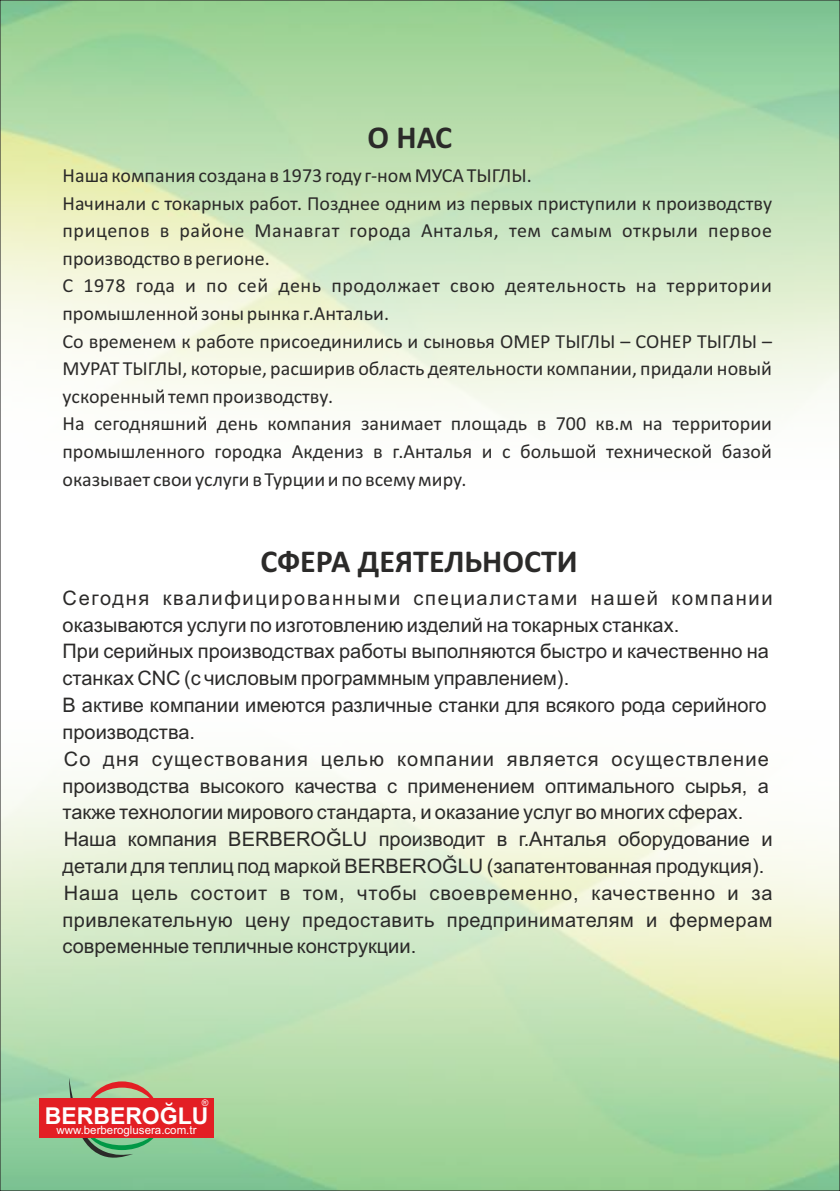
<style>
.page{position:relative;width:840px;height:1191px;background:#fff}
.page>*{position:absolute;margin:0;border:0;box-sizing:border-box;transform-origin:0 0}
.t1{font:700 32px "Calibri";color:#2b2a29}
.t2{font:700 23.2px "Arial";color:#fefefe}
.t3{font:20px/26.8px "Arial";color:#2b2a29}
.t4{font:20px/27.6px "Calibri";color:#2b2a29}
.t5{font:11.6px "Arial";color:#fefefe}
.t6{font:9px "Arial";color:#fefefe}
</style>
<div class="page">
<img style="left:2px;top:2px;width:835px;height:1187px">
<div style="left:39px;top:1098px;width:175px;height:39px;background:#e31e24"></div>
<svg style="left:69px;top:1077px;width:90px;height:82px"></svg>
<h1 class="t1" style="left:367px;top:124px;width:86px">О НАС</h1>
<p class="t4" style="left:62px;top:163px;width:710px">Наша компания создана в 1973 году г-ном МУСА ТЫГЛЫ.<br>Начинали с токарных работ. Позднее одним из первых приступили к производству прицепов в районе Манавгат города Анталья, тем самым открыли первое производство в регионе.<br>С 1978 года и по сей день продолжает свою деятельность на территории промышленной зоны рынка г.Антальи.<br>Со временем к работе присоединились и сыновья ОМЕР ТЫГЛЫ – СОНЕР ТЫГЛЫ – МУРАТ ТЫГЛЫ, которые, расширив область деятельности компании, придали новый ускоренный темп производству.<br>На сегодняшний день компания занимает площадь в 700 кв.м на территории промышленного городка Акдениз в г.Анталья и с большой технической базой оказывает свои услуги в Турции и по всему миру.</p>
<h1 class="t1" style="left:260px;top:548px;width:318px">СФЕРА ДЕЯТЕЛЬНОСТИ</h1>
<p class="t3" style="left:62px;top:586px;width:711px">Сегодня квалифицированными специалистами нашей компании оказываются услуги по изготовлению изделий на токарных станках.<br>При серийных производствах работы выполняются быстро и качественно на станках CNC (с числовым программным управлением).<br>В активе компании имеются различные станки для всякого рода серийного производства.<br>Со дня существования целью компании является осуществление производства высокого качества с применением оптимального сырья, а также технологии мирового стандарта, и оказание услуг во многих сферах.<br>Наша компания BERBEROĞLU производит в г.Анталья оборудование и детали для теплиц под маркой BERBEROĞLU (запатентованная продукция).<br>Наша цель состоит в том, чтобы своевременно, качественно и за привлекательную цену предоставить предпринимателям и фермерам современные тепличные конструкции.</p>
<p class="t6" style="left:202px;top:1099px;width:8px">®</p>
<p class="t2" style="left:45px;top:1107px;width:165px">BERBEROĞLU</p>
<p class="t5" style="left:56px;top:1125px;width:141px">www.berberoglusera.com.tr</p>
</div>
